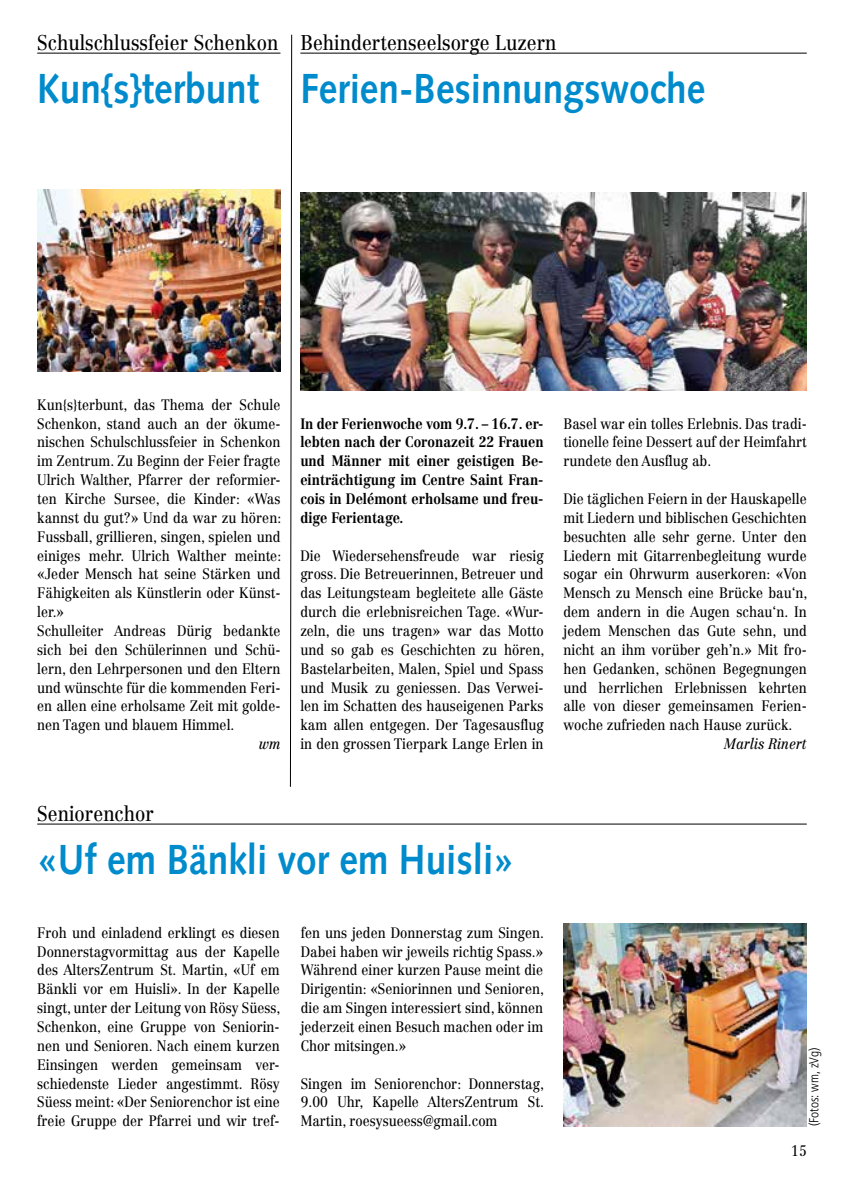
<style>
.page{position:relative;width:844px;height:1191px;background:#fff}
.page>*{position:absolute;margin:0;border:0;box-sizing:border-box;transform-origin:0 0}
.t1{font:700 42px "Syntax LT Std";color:#008bcc;scale:.88 1}
.t2{font:21px "Centennial LT Std";color:#000;scale:.88 1}
.t3{font:14.88px/18.9px "Centennial LT Std";color:#000;text-align:justify;scale:.88 1}
.t4{font:700 14.88px/18.9px "Centennial LT Std";color:#000;text-align:justify;scale:.88 1}
.t5{font:italic 14.88px "Centennial LT Std";color:#000;scale:.88 1}
.t6{font:300 condensed 13.12px "Frutiger LT Std";color:#000}
</style>
<div class="page">
<hr style="left:300px;top:53px;width:506px;height:1px;background:#000">
<hr style="left:37px;top:823px;width:769px;height:1px;background:#000">
<img style="left:300px;top:192px;width:506px;height:199px">
<hr style="left:37px;top:53px;width:243px;height:1px;background:#000">
<img style="left:37px;top:190px;width:243px;height:182px">
<img style="left:563px;top:923px;width:243px;height:203px">
<svg style="left:290px;top:34px;width:2px;height:753px"></svg>
<h2 class="t2" style="left:37px;top:30px;width:275px">Schulschlussfeier Schenkon</h2>
<h1 class="t1" style="left:37px;top:64px;width:253px">Kun{s}terbunt</h1>
<h2 class="t2" style="left:300px;top:30px;width:292px">Behindertenseelsorge Luzern</h2>
<h1 class="t1" style="left:300px;top:64px;width:461px">Ferien-Besinnungswoche</h1>
<p class="t3" style="left:37px;top:395px;width:279px;text-align:left">Kun{s}terbunt, das Thema der Schule Schenkon, stand auch an der ökume&shy;nischen Schulschlussfeier in Schenkon im Zentrum. Zu Beginn der Feier fragte Ulrich Walther, Pfarrer der reformier&shy;ten Kirche Sursee, die Kinder: «Was kannst du gut?» Und da war zu hören:<br>Fussball, grillieren, singen, spielen und einiges mehr. Ulrich Walther meinte: «Jeder Mensch hat seine Stärken und Fähigkeiten als Künstlerin oder Künst&shy;ler.»<br>Schulleiter Andreas Dürig bedankte sich bei den Schülerinnen und Schü&shy;lern, den Lehrpersonen und den Eltern und wünschte für die kommenden Feri&shy;en allen eine erholsame Zeit mit golde&shy;nen Tagen und blauem Himmel.</p>
<p class="t5" style="left:258px;top:735px;width:26px">wm</p>
<p class="t4" style="left:300px;top:414px;width:278px">In der Ferienwoche vom 9.7. – 16.7. er&shy;lebten nach der Coronazeit 22 Frauen und Männer mit einer geistigen Be&shy;einträchtigung im Centre Saint Fran&shy;cois in Delémont erholsame und freu&shy;dige Ferientage.</p>
<p class="t3" style="left:300px;top:546px;width:279px">Die Wiedersehensfreude war riesig gross. Die Betreuerinnen, Betreuer und das Leitungsteam begleitete alle Gäste durch die erlebnisreichen Tage. «Wur&shy;zeln, die uns tragen» war das Motto und so gab es Geschichten zu hören, Bastelarbeiten, Malen, Spiel und Spass und Musik zu geniessen. Das Verwei&shy;len im Schatten des hauseigenen Parks kam allen entgegen. Der Tagesausflug in den grossen Tierpark Lange Erlen in</p>
<p class="t3" style="left:563px;top:414px;width:278px">Basel war ein tolles Erlebnis. Das tradi&shy;tionelle feine Dessert auf der Heimfahrt rundete den Ausflug ab.</p>
<p class="t3" style="left:563px;top:489px;width:279px">Die täglichen Feiern in der Hauskapelle mit Liedern und biblischen Geschichten besuchten alle sehr gerne. Unter den Liedern mit Gitarrenbegleitung wurde sogar ein Ohrwurm auserkoren: «Von Mensch zu Mensch eine Brücke bau‘n, dem andern in die Augen schau‘n. In jedem Menschen das Gute sehn, und nicht an ihm vorüber geh’n.» Mit fro&shy;hen Gedanken, schönen Begegnungen und herrlichen Erlebnissen kehrten alle von dieser gemeinsamen Ferien&shy;woche zufrieden nach Hause zurück.</p>
<p class="t5" style="left:724px;top:735px;width:95px">Marlis Rinert</p>
<h2 class="t2" style="left:37px;top:801px;width:134px">Seniorenchor</h2>
<h1 class="t1" style="left:37px;top:835px;width:543px">«Uf em Bänkli vor em Huisli»</h1>
<p class="t3" style="left:37px;top:923px;width:278px">Froh und einladend erklingt es diesen Donnerstagvormittag aus der Kapelle des AltersZentrum St. Martin, «Uf em Bänkli vor em Huisli». In der Kapelle singt, unter der Leitung von Rösy Süess, Schenkon, eine Gruppe von Seniorin&shy;nen und Senioren. Nach einem kurzen Einsingen werden gemeinsam ver&shy;schiedenste Lieder angestimmt. Rösy Süess meint: «Der Seniorenchor ist eine freie Gruppe der Pfarrei und wir tref-</p>
<p class="t3" style="left:301px;top:923px;width:278px">fen uns jeden Donnerstag zum Singen.<br>Dabei haben wir jeweils richtig Spass.» Während einer kurzen Pause meint die Dirigentin: «Seniorinnen und Senioren, die am Singen interessiert sind, können jederzeit einen Besuch machen oder im Chor mitsingen.»</p>
<p class="t3" style="left:301px;top:1073px;width:278px">Singen im Seniorenchor: Donnerstag, 9.00 Uhr, Kapelle AltersZentrum St.<br>Martin, roesysueess@gmail.com</p>
<p class="t6" style="left:806px;top:1126px;width:80px;rotate:-90deg">(Fotos: wm, zVg)</p>
<p class="t3" style="left:791px;top:1141px;width:19px">15</p>
</div>
